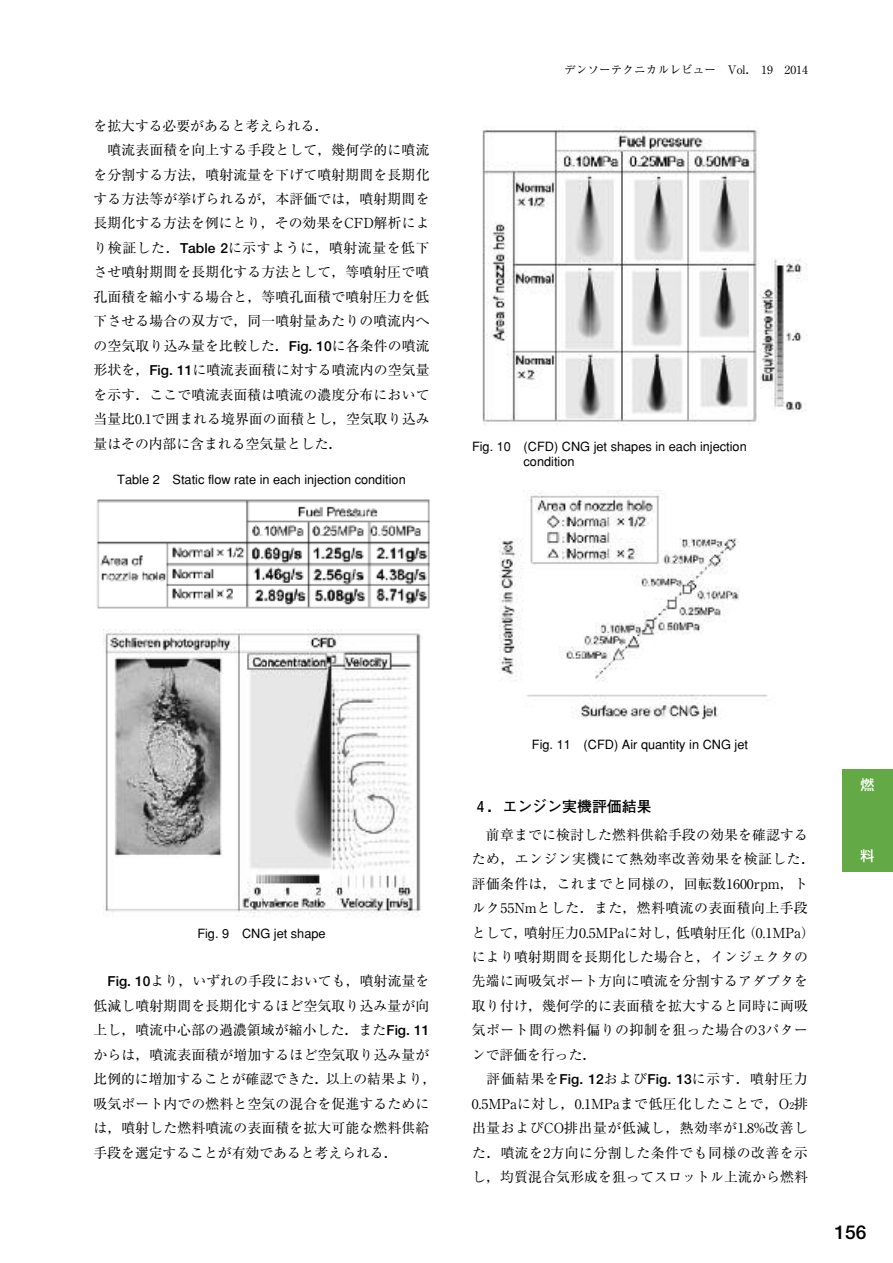
<style>
.page{position:relative;width:893px;height:1263px;background:#fff}
.page>*{position:absolute;margin:0;border:0;box-sizing:border-box;transform-origin:0 0}
.t1{font:700 19.2px "Futo Go B101";color:#000}
.t2{font:700 14.85px "Futo Go B101";color:#000}
.t3{font:13.8px/24.5px "Ryumin";letter-spacing:.015em;color:#000}
.t4{font:13.8px "Ryumin";letter-spacing:.045em;color:#000}
.t5{font:500 13.8px "Shin Go";color:#fff}
.t6{font:500 12.75px/15.9px "Gothic BBB";color:#000}
.t7{font:11.7px "Ryumin";color:#000}
.s1{font-family:"Futo Go B101";font-weight:700}
.s2{font-size:9.6px}
</style>
<div class="page">
<div style="left:842px;top:770px;width:51px;height:102px;background:#63a945"></div>
<img style="left:104px;top:629px;width:317px;height:288px">
<img style="left:482px;top:126px;width:325px;height:300px">
<img style="left:97px;top:499px;width:332px;height:110px">
<img style="left:499px;top:490px;width:269px;height:230px">
<p class="t3" style="left:94px;top:113px;width:236px">を拡大する必要があると考えられる．</p>
<p class="t3" style="left:108px;top:137px;width:323px">噴流表面積を向上する手段として，幾何学的に噴流</p>
<p class="t3" style="left:94px;top:162px;width:337px">を分割する方法，噴射流量を下げて噴射期間を長期化</p>
<p class="t3" style="left:94px;top:186px;width:337px">する方法等が挙げられるが，本評価では，噴射期間を</p>
<p class="t3" style="left:94px;top:211px;width:337px">長期化する方法を例にとり，その効果をCFD解析によ</p>
<p class="t4" style="left:94px;top:240px;width:337px">り検証した．<span class="s1">Table 2</span>に示すように，噴射流量を低下</p>
<p class="t3" style="left:94px;top:260px;width:337px">させ噴射期間を長期化する方法として，等噴射圧で噴</p>
<p class="t3" style="left:94px;top:284px;width:337px">孔面積を縮小する場合と，等噴孔面積で噴射圧力を低</p>
<p class="t3" style="left:94px;top:309px;width:337px">下させる場合の双方で，同一噴射量あたりの噴流内へ</p>
<p class="t3" style="left:94px;top:333px;width:337px">の空気取り込み量を比較した．<span class="s1">Fig. 10</span>に各条件の噴流</p>
<p class="t3" style="left:94px;top:358px;width:337px">形状を，<span class="s1">Fig. 11</span>に噴流表面積に対する噴流内の空気量</p>
<p class="t3" style="left:94px;top:382px;width:337px">を示す．ここで噴流表面積は噴流の濃度分布において</p>
<p class="t3" style="left:94px;top:406px;width:337px">当量比0.1で囲まれる境界面の面積とし，空気取り込み</p>
<p class="t3" style="left:94px;top:431px;width:250px">量はその内部に含まれる空気量とした．</p>
<p class="t6" style="left:117px;top:471px;width:290px">Table 2 Static flow rate in each injection condition</p>
<p class="t7" style="left:564px;top:62px;width:245px">デンソーテクニカルレビュー Vol． 19 2014</p>
<p class="t6" style="left:524px;top:438px;width:225px;text-indent:-52px">Fig. 10 (CFD) CNG jet shapes in each injection condition</p>
<p class="t6" style="left:197px;top:926px;width:130px">Fig. 9 CNG jet shape</p>
<p class="t3" style="left:94px;top:969px;width:344px;text-indent:14px"><span class="s1">Fig. 10</span>より，いずれの手段においても，噴射流量を低減し噴射期間を長期化するほど空気取り込み量が向上し，噴流中心部の過濃領域が縮小した．また<span class="s1">Fig. 11</span>からは，噴流表面積が増加するほど空気取り込み量が比例的に増加することが確認できた．以上の結果より，吸気ポート内での燃料と空気の混合を促進するためには，噴射した燃料噴流の表面積を拡大可能な燃料供給手段を選定することが有効であると考えられる．</p>
<p class="t6" style="left:532px;top:737px;width:218px">Fig. 11 (CFD) Air quantity in CNG jet</p>
<p class="t2" style="left:473px;top:797px;width:180px">４．エンジン実機評価結果</p>
<p class="t3" style="left:472px;top:822px;width:344px;text-indent:14px">前章までに検討した燃料供給手段の効果を確認するため，エンジン実機にて熱効率改善効果を検証した．評価条件は，これまでと同様の，回転数1600rpm，トルク55Nmとした．また，燃料噴流の表面積向上手段として，噴射圧力0.5MPaに対し，低噴射圧化（0.1MPa）により噴射期間を長期化した場合と，インジェクタの先端に両吸気ポート方向に噴流を分割するアダプタを取り付け，幾何学的に表面積を拡大すると同時に両吸気ポート間の燃料偏りの抑制を狙った場合の3パターンで評価を行った．</p>
<p class="t3" style="left:472px;top:1067px;width:337px;text-align:justify;text-indent:15px">評価結果を<span class="s1">Fig. 12</span>および<span class="s1">Fig. 13</span>に示す．噴射圧力0.5MPaに対し，0.1MPaまで低圧化したことで，O<span class="s2">2</span>排出量およびCO排出量が低減し，熱効率が1.8%改善した．噴流を2方向に分割した条件でも同様の改善を示し，均質混合気形成を狙ってスロットル上流から燃料</p>
<p class="t5" style="left:860px;top:776px;width:15px">燃</p>
<p class="t5" style="left:860px;top:847px;width:15px">料</p>
<h1 class="t1" style="left:834px;top:1221px;width:33px">156</h1>
</div>
